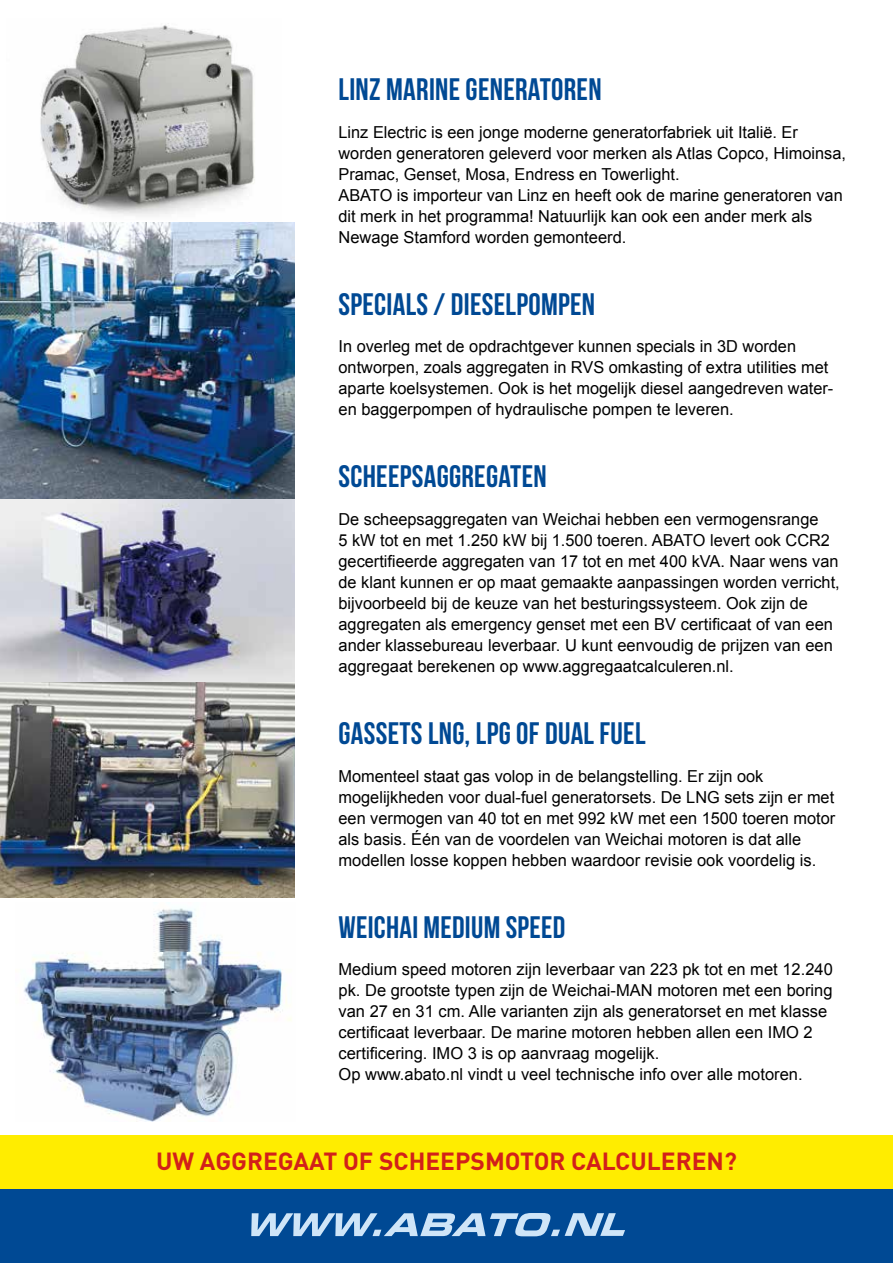
<style>
.page{position:relative;width:893px;height:1263px;background:#fff}
.page>*{position:absolute;margin:0;border:0;box-sizing:border-box;transform-origin:0 0}
.t1{font:31.05px "Bebas Neue";letter-spacing:.01em;color:#004994}
.t2{font:700 24.45px "DIN";color:#d2201a}
.t3{font:16.5px/21px "Arial";color:#000}
</style>
<div class="page">
<div style="left:0;top:1188px;width:893px;height:75px;background:#004994"></div>
<div style="left:0;top:1135px;width:893px;height:53px;background:#ffed00"></div>
<img style="left:0;top:222px;width:295px;height:676px">
<img style="left:24px;top:908px;width:268px;height:213px">
<img style="left:6px;top:25px;width:275px;height:199px">
<svg style="left:251px;top:1213px;width:374px;height:23px"></svg>
<h1 class="t1" style="left:338px;top:73px;width:265px">LINZ MARINE GENERATOREN</h1>
<p class="t3" style="left:338px;top:122px;width:509px">Linz Electric is een jonge moderne generatorfabriek uit Italië. Er worden generatoren geleverd voor merken als Atlas Copco, Himoinsa, Pramac, Genset, Mosa, Endress en Towerlight.<br>ABATO is importeur van Linz en heeft ook de marine generatoren van dit merk in het programma! Natuurlijk kan ook een ander merk als Newage Stamford worden gemonteerd.</p>
<h1 class="t1" style="left:338px;top:287px;width:258px">SPECIALS / DIESELPOMPEN</h1>
<p class="t3" style="left:338px;top:336px;width:496px">In overleg met de opdrachtgever kunnen specials in 3D worden ontworpen, zoals aggregaten in RVS omkasting of extra utilities met aparte koelsystemen. Ook is het mogelijk diesel aangedreven water&shy;en baggerpompen of hydraulische pompen te leveren.</p>
<h1 class="t1" style="left:338px;top:460px;width:210px">SCHEEPSAGGREGATEN</h1>
<p class="t3" style="left:338px;top:509px;width:503px">De scheepsaggregaten van Weichai hebben een vermogensrange<br>5 kW tot en met 1.250 kW bij 1.500 toeren. ABATO levert ook CCR2 gecertifieerde aggregaten van 17 tot en met 400 kVA. Naar wens van de klant kunnen er op maat gemaakte aanpassingen worden verricht, bijvoorbeeld bij de keuze van het besturingssysteem. Ook zijn de aggregaten als emergency genset met een BV certificaat of van een ander klassebureau leverbaar. U kunt eenvoudig de prijzen van een aggregaat berekenen op www.aggregaatcalculeren.nl.</p>
<h1 class="t1" style="left:338px;top:716px;width:309px">GASSETS LNG, LPG OF DUAL FUEL</h1>
<p class="t3" style="left:338px;top:765px;width:498px">Momenteel staat gas volop in de belangstelling. Er zijn ook mogelijkheden voor dual-fuel generatorsets. De LNG sets zijn er met een vermogen van 40 tot en met 992 kW met een 1500 toeren motor als basis. Één van de voordelen van Weichai motoren is dat alle modellen losse koppen hebben waardoor revisie ook voordelig is.</p>
<h1 class="t1" style="left:338px;top:910px;width:228px">WEICHAI MEDIUM SPEED</h1>
<p class="t3" style="left:338px;top:959px;width:496px">Medium speed motoren zijn leverbaar van 223 pk tot en met 12.240 pk. De grootste typen zijn de Weichai-MAN motoren met een boring van 27 en 31 cm. Alle varianten zijn als generatorset en met klasse certificaat leverbaar. De marine motoren hebben allen een IMO 2 certificering. IMO 3 is op aanvraag mogelijk.<br>Op www.abato.nl vindt u veel technische info over alle motoren.</p>
<h2 class="t2" style="left:156px;top:1145px;width:582px">UW AGGREGAAT OF SCHEEPSMOTOR CALCULEREN?</h2>
</div>
